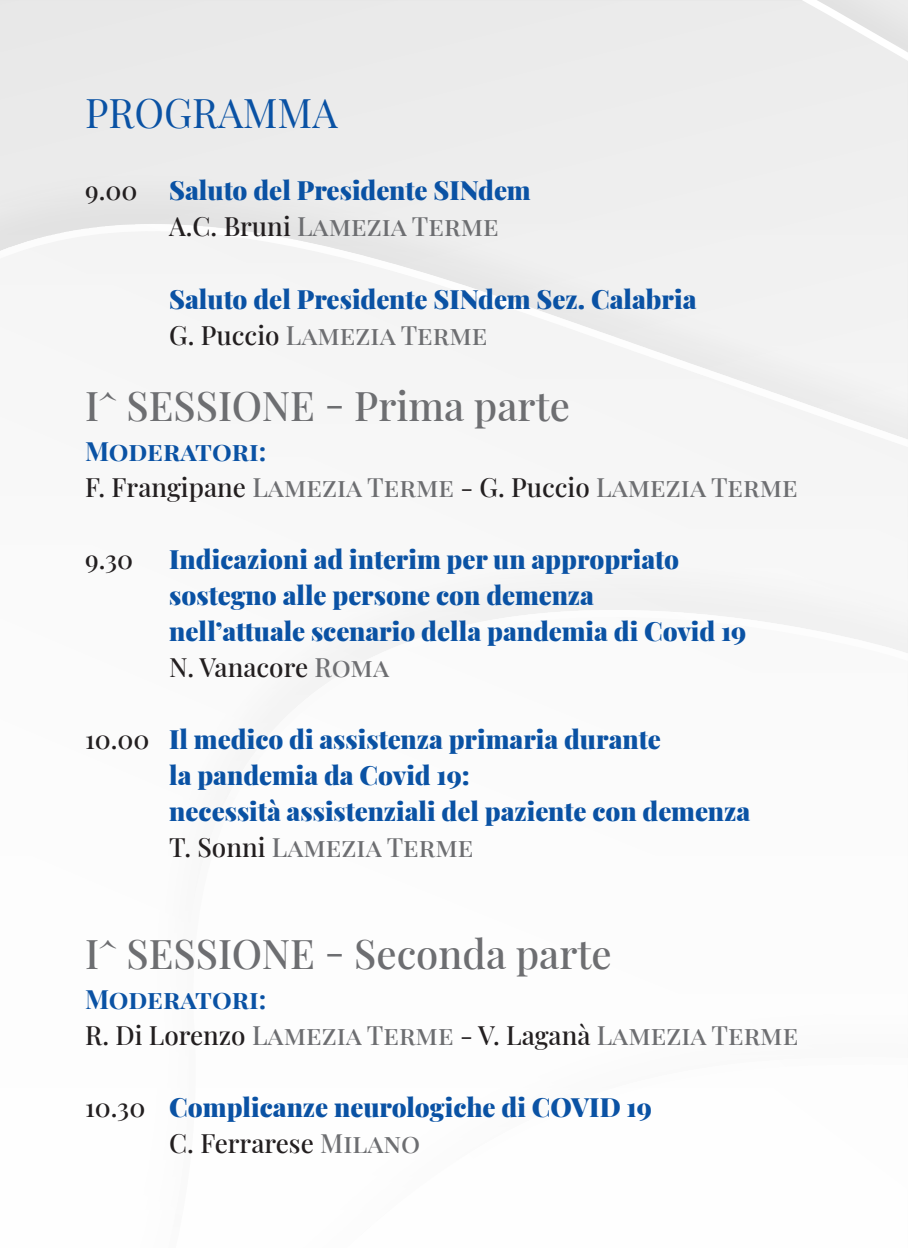
<style>
.page{position:relative;width:908px;height:1248px;background:#fff}
.page>*{position:absolute;margin:0;border:0;box-sizing:border-box;transform-origin:0 0}
.t1{font:500 40px "Playfair Display";color:#6d6e71}
.t2{font:40px "Playfair Display";color:#0a52a4}
.t3{font:900 26px/36px "Playfair Display";color:#0a52a4}
.t4{font:500 26px/36px "Playfair Display";color:#6d6e71}
.t5{font:500 26px "Playfair Display";color:#231f20}
.s1{font-weight:500;color:#231f20}
.s2{font-weight:500;color:#6d6e71}
.s3{font-weight:700;color:#0a52a4}
.s4{color:#231f20}
</style>
<div class="page">
<div style="left:0;top:0;width:907px;height:64px;background:#eaeaea"></div>
<svg style="left:0;top:224px;width:907px;height:220px;fill:#f5f5f5"></svg>
<svg style="left:168px;top:609px;width:739px;height:116px"></svg>
<h1 class="t2" style="left:85px;top:97px;width:254px">PROGRAMMA</h1>
<p class="t3" style="left:169px;top:174px;width:363px;text-indent:-84px"><span class="s1">9.00</span> Saluto del Presidente SINdem<br><span class="s1">A.C. Bruni</span> <span class="s2">Lamezia Terme</span></p>
<p class="t3" style="left:169px;top:282px;width:528px">Saluto del Presidente SINdem Sez. Calabria<br><span class="s1">G. Puccio</span> <span class="s2">Lamezia Terme</span></p>
<h1 class="t1" style="left:85px;top:374px;width:486px">I^ SESSIONE - Prima parte</h1>
<p class="t4" style="left:85px;top:430px;width:714px"><span class="s3">Moderatori:<br></span><span class="s4">F. Frangipane</span> Lamezia Terme <span class="s4">- G. Puccio</span> Lamezia Terme</p>
<p class="t5" style="left:85px;top:544px;width:50px">9.30</p>
<p class="t3" style="left:169px;top:542px;width:578px">Indicazioni ad interim per un appropriato sostegno alle persone con demenza<br>nell’attuale scenario della pandemia di Covid 19<br><span class="s1">N. Vanacore</span> <span class="s2">Roma</span></p>
<p class="t3" style="left:169px;top:722px;width:582px;text-indent:-84px"><span class="s1">10.00</span> Il medico di assistenza primaria durante<br>la pandemia da Covid 19:<br>necessità assistenziali del paziente con demenza <span class="s1">T. Sonni</span> <span class="s2">Lamezia Terme</span></p>
<h1 class="t1" style="left:85px;top:922px;width:528px">I^ SESSIONE - Seconda parte</h1>
<p class="t4" style="left:85px;top:978px;width:714px"><span class="s3">Moderatori:<br></span><span class="s4">R. Di Lorenzo</span> Lamezia Terme <span class="s4">- V. Laganà</span> Lamezia Terme</p>
<p class="t3" style="left:169px;top:1090px;width:484px;text-indent:-84px"><span class="s1">10.30</span> Complicanze neurologiche di COVID 19<br><span class="s1">C. Ferrarese</span> <span class="s2">Milano</span></p>
</div>
